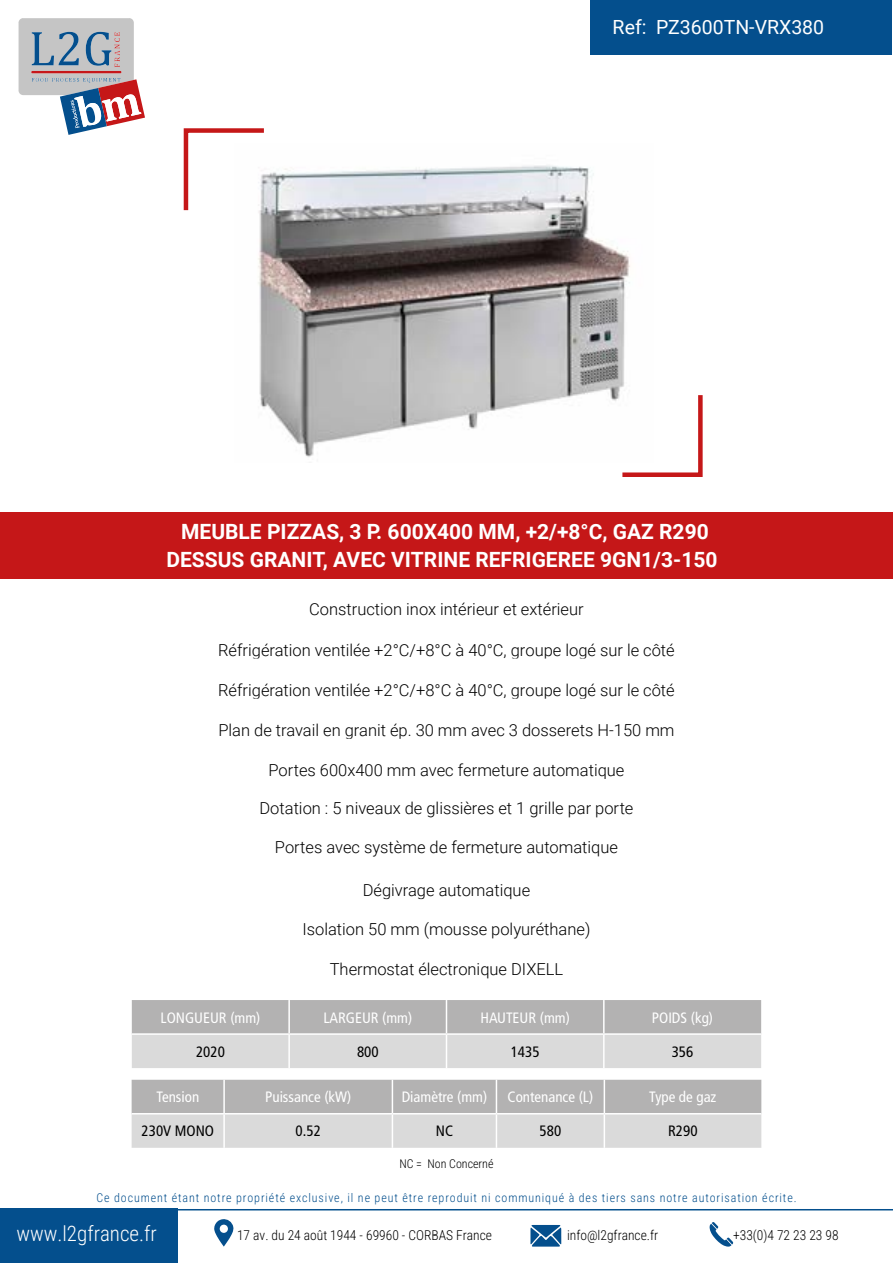
<style>
.page{position:relative;width:893px;height:1263px;background:#fff}
.page>*{position:absolute;margin:0;border:0;box-sizing:border-box;transform-origin:0 0}
.t1{font:700 21px/27.9px "Roboto";color:#fff;text-align:center}
.t2{font:21px "Roboto Condensed";color:#fff}
.t3{font:19.5px "Roboto";color:#fff}
.t4{font:300 16.5px "Roboto";color:#000}
.t5{font:condensed 15px "Frutiger LT Std";color:#fff}
.t6{font:condensed 15px "Frutiger LT Std";color:#000}
.t7{font:13.5px "Roboto Condensed";color:#000}
.t8{font:12px "Roboto Condensed";letter-spacing:.075em;color:#044f8d}
.t9{font:12px "Roboto Condensed";color:#000}
</style>
<div class="page">
<div style="left:0;top:513px;width:893px;height:66px;background:#c51718"></div>
<svg style="left:622px;top:395px;width:81px;height:82px"></svg>
<svg style="left:183px;top:128px;width:81px;height:83px"></svg>
<svg style="left:18px;top:18px;width:127px;height:117px"></svg>
<div style="left:590px;top:0;width:301px;height:54px;background:#044f8d"></div>
<div style="left:0;top:1209px;width:178px;height:54px;background:#044f8d"></div>
<hr style="left:178px;top:1209px;width:715px;height:1px;background:#044f8d">
<svg style="left:214px;top:1219px;width:20px;height:27px"></svg>
<svg style="left:530px;top:1225px;width:31px;height:21px"></svg>
<svg style="left:710px;top:1222px;width:23px;height:24px"></svg>
<img style="left:234px;top:143px;width:420px;height:320px">
<svg style="left:132px;top:1000px;width:629px;height:68px;background:#c6c6c6"></svg>
<hr style="left:288px;top:1000px;width:2px;height:33px;background:#fff">
<hr style="left:446px;top:1000px;width:1px;height:33px;background:#fff">
<hr style="left:603px;top:1000px;width:2px;height:33px;background:#fff">
<hr style="left:132px;top:1033px;width:157px;height:2px;background:#fff">
<hr style="left:289px;top:1033px;width:157px;height:2px;background:#fff">
<hr style="left:288px;top:1035px;width:2px;height:33px;background:#fff">
<hr style="left:446px;top:1033px;width:158px;height:2px;background:#fff">
<hr style="left:446px;top:1035px;width:1px;height:33px;background:#fff">
<hr style="left:604px;top:1033px;width:157px;height:2px;background:#fff">
<hr style="left:603px;top:1035px;width:2px;height:33px;background:#fff">
<svg style="left:132px;top:1080px;width:629px;height:68px;background:#c7c6c6"></svg>
<hr style="left:223px;top:1080px;width:2px;height:33px;background:#fff">
<hr style="left:392px;top:1080px;width:1px;height:33px;background:#fff">
<hr style="left:496px;top:1080px;width:1px;height:33px;background:#fff">
<hr style="left:604px;top:1080px;width:1px;height:33px;background:#fff">
<hr style="left:132px;top:1113px;width:92px;height:1px;background:#fff">
<hr style="left:224px;top:1113px;width:168px;height:1px;background:#fff">
<hr style="left:223px;top:1114px;width:2px;height:34px;background:#fff">
<hr style="left:392px;top:1113px;width:104px;height:1px;background:#fff">
<hr style="left:392px;top:1114px;width:1px;height:34px;background:#fff">
<hr style="left:496px;top:1113px;width:108px;height:1px;background:#fff">
<hr style="left:496px;top:1114px;width:1px;height:34px;background:#fff">
<hr style="left:604px;top:1113px;width:157px;height:1px;background:#fff">
<hr style="left:604px;top:1114px;width:1px;height:34px;background:#fff">
<p class="t3" style="left:613px;top:13px;width:35px">Ref:</p>
<p class="t3" style="left:656px;top:13px;width:170px">PZ3600TN-VRX380</p>
<p class="t1" style="left:167px;top:516px;width:552px">MEUBLE PIZZAS, 3 P. 600X400 MM, +2/+8°C, GAZ R290<br>DESSUS GRANIT, AVEC VITRINE REFRIGEREE 9GN1/3-150</p>
<p class="t4" style="left:309px;top:598px;width:276px">Construction inox intérieur et extérieur</p>
<p class="t4" style="left:218px;top:638px;width:458px">Réfrigération ventilée +2°C/+8°C à 40°C, groupe logé sur le côté</p>
<p class="t4" style="left:218px;top:678px;width:458px">Réfrigération ventilée +2°C/+8°C à 40°C, groupe logé sur le côté</p>
<p class="t4" style="left:218px;top:718px;width:458px">Plan de travail en granit ép. 30 mm avec 3 dosserets H-150 mm</p>
<p class="t4" style="left:268px;top:758px;width:357px">Portes 600x400 mm avec fermeture automatique</p>
<p class="t4" style="left:259px;top:797px;width:375px">Dotation : 5 niveaux de glissières et 1 grille par porte</p>
<p class="t4" style="left:275px;top:836px;width:345px">Portes avec système de fermeture automatique</p>
<p class="t4" style="left:363px;top:879px;width:169px">Dégivrage automatique</p>
<p class="t4" style="left:302px;top:917px;width:289px">Isolation 50 mm (mousse polyuréthane)</p>
<p class="t4" style="left:330px;top:957px;width:235px">Thermostat électronique DIXELL</p>
<p class="t5" style="left:161px;top:1009px;width:101px">LONGUEUR (mm)</p>
<p class="t5" style="left:323px;top:1009px;width:90px">LARGEUR (mm)</p>
<p class="t5" style="left:480px;top:1009px;width:91px">HAUTEUR (mm)</p>
<p class="t5" style="left:652px;top:1009px;width:63px">POIDS (kg)</p>
<p class="t6" style="left:196px;top:1043px;width:30px">2020</p>
<p class="t6" style="left:357px;top:1043px;width:23px">800</p>
<p class="t6" style="left:511px;top:1043px;width:30px">1435</p>
<p class="t6" style="left:672px;top:1043px;width:23px">356</p>
<p class="t5" style="left:156px;top:1088px;width:44px">Tension</p>
<p class="t5" style="left:265px;top:1088px;width:88px">Puissance (kW)</p>
<p class="t5" style="left:402px;top:1088px;width:87px">Diamètre (mm)</p>
<p class="t5" style="left:508px;top:1088px;width:87px">Contenance (L)</p>
<p class="t5" style="left:649px;top:1088px;width:69px">Type de gaz</p>
<p class="t6" style="left:142px;top:1122px;width:74px">230V MONO</p>
<p class="t6" style="left:296px;top:1122px;width:27px">0.52</p>
<p class="t6" style="left:436px;top:1122px;width:19px">NC</p>
<p class="t6" style="left:540px;top:1122px;width:23px">580</p>
<p class="t6" style="left:668px;top:1122px;width:31px">R290</p>
<p class="t9" style="left:399px;top:1156px;width:96px">NC = Non Concerné</p>
<p class="t8" style="left:97px;top:1190px;width:702px">Ce document étant notre propriété exclusive, il ne peut être reproduit ni communiqué à des tiers sans notre autorisation écrite.</p>
<p class="t2" style="left:16px;top:1218px;width:142px">www.l2gfrance.fr</p>
<p class="t7" style="left:237px;top:1226px;width:256px">17 av. du 24 août 1944 - 69960 - CORBAS France</p>
<p class="t7" style="left:567px;top:1226px;width:93px">info@l2gfrance.fr</p>
<p class="t7" style="left:733px;top:1226px;width:107px">+33(0)4 72 23 23 98</p>
</div>
